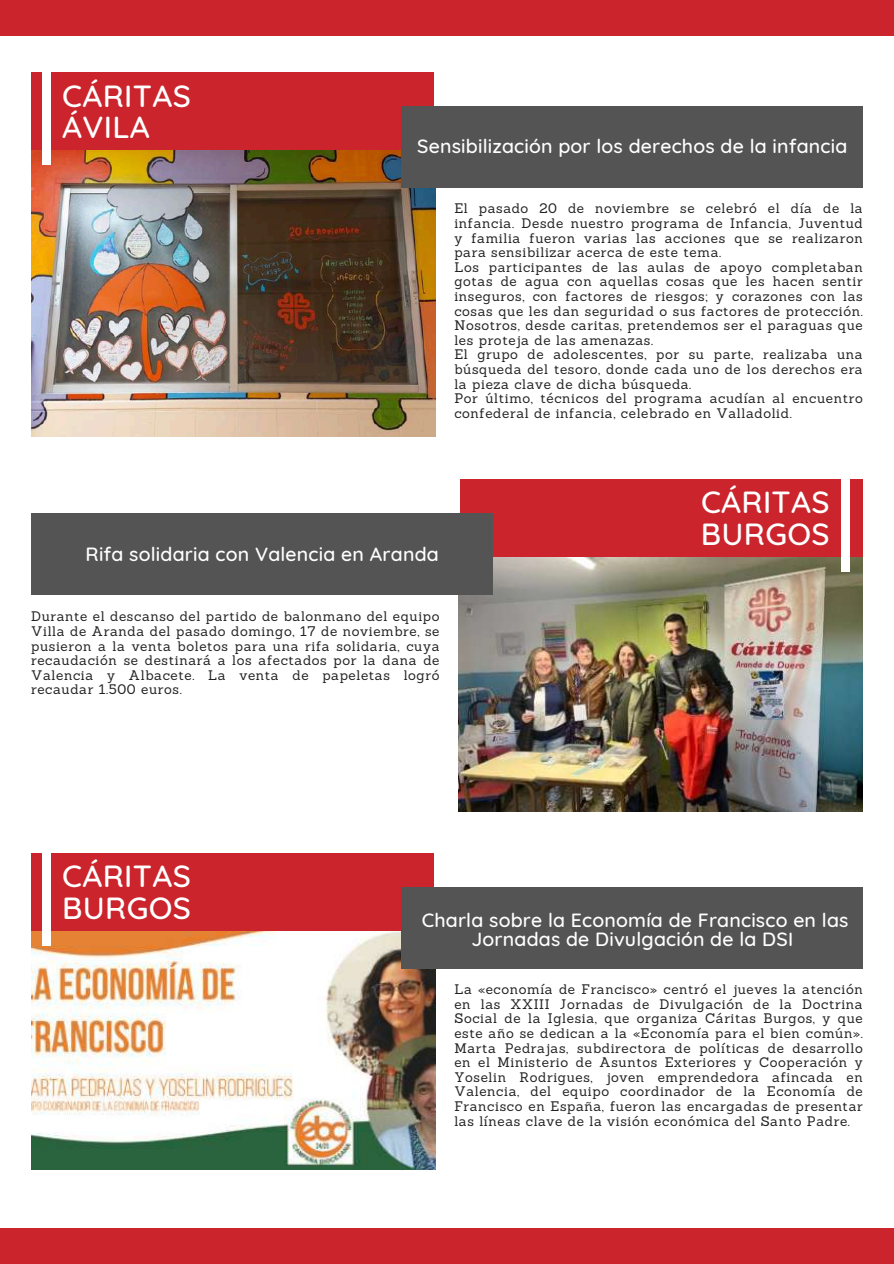
<style>
.page{position:relative;width:894px;height:1264px;background:#fff}
.page>*{position:absolute;margin:0;border:0;box-sizing:border-box;transform-origin:0 0}
.t1{font:500 31.2px/31.5px "Quicksand";letter-spacing:.01em;color:#fff}
.t2{font:500 19.5px/19.2px "Quicksand";letter-spacing:.01em;color:#fff;text-align:center}
.t3{font:13.5px/14.5px "Sanchez";letter-spacing:.045em;color:#222;text-align:justify}
</style>
<div class="page">
<div style="left:0;top:1228px;width:893px;height:35px;background:#cb242c"></div>
<div style="left:0;top:0;width:893px;height:36px;background:#cb242c"></div>
<img style="left:458px;top:556px;width:404px;height:256px">
<img style="left:31px;top:150px;width:404px;height:287px">
<div style="left:31px;top:72px;width:403px;height:78px;background:#cb242c"></div>
<div style="left:42px;top:72px;width:9px;height:93px;background:#fff"></div>
<div style="left:401px;top:106px;width:461px;height:82px;background:#545454"></div>
<div style="left:459px;top:479px;width:403px;height:77px;background:#cb242c"></div>
<div style="left:841px;top:479px;width:8px;height:93px;background:#fff"></div>
<div style="left:31px;top:513px;width:461px;height:82px;background:#545454"></div>
<img style="left:31px;top:930px;width:404px;height:238px">
<div style="left:31px;top:853px;width:403px;height:77px;background:#cb242c"></div>
<div style="left:42px;top:853px;width:9px;height:93px;background:#fff"></div>
<div style="left:401px;top:887px;width:461px;height:81px;background:#545454"></div>
<h1 class="t1" style="left:62px;top:79px;width:130px">CÁRITAS<br>ÁVILA</h1>
<h2 class="t2" style="left:417px;top:136px;width:431px">Sensibilización por los derechos de la infancia</h2>
<p class="t3" style="left:454px;top:201px;width:410px;text-align:left">El pasado 20 de noviembre se celebró el día de la infancia. Desde nuestro programa de Infancia, Juventud y familia fueron varias las acciones que se realizaron para sensibilizar acerca de este tema.<br>Los participantes de las aulas de apoyo completaban gotas de agua con aquellas cosas que les hacen sentir inseguros, con factores de riesgos; y corazones con las cosas que les dan seguridad o sus factores de protección.<br>Nosotros, desde caritas, pretendemos ser el paraguas que les proteja de las amenazas.<br>El grupo de adolescentes, por su parte, realizaba una búsqueda del tesoro, donde cada uno de los derechos era la pieza clave de dicha búsqueda.<br>Por último, técnicos del programa acudían al encuentro confederal de infancia, celebrado en Valladolid.</p>
<h2 class="t2" style="left:85px;top:543px;width:355px">Rifa solidaria con Valencia en Aranda</h2>
<p class="t3" style="left:31px;top:609px;width:410px">Durante el descanso del partido de balonmano del equipo Villa de Aranda del pasado domingo, 17 de noviembre, se pusieron a la venta boletos para una rifa solidaria, cuya recaudación se destinará a los afectados por la dana de Valencia y Albacete. La venta de papeletas logró recaudar 1.500 euros.</p>
<h1 class="t1" style="left:700px;top:486px;width:130px">CÁRITAS<br>BURGOS</h1>
<h1 class="t1" style="left:62px;top:859px;width:130px">CÁRITAS<br>BURGOS</h1>
<h2 class="t2" style="left:421px;top:910px;width:428px">Charla sobre la Economía de Francisco en las<br>Jornadas de Divulgación de la DSI</h2>
<p class="t3" style="left:454px;top:981px;width:410px">La «economía de Francisco» centró el jueves la atención en las XXIII Jornadas de Divulgación de la Doctrina Social de la Iglesia, que organiza Cáritas Burgos, y que este año se dedican a la «Economía para el bien común».<br>Marta Pedrajas, subdirectora de políticas de desarrollo en el Ministerio de Asuntos Exteriores y Cooperación y Yoselin Rodrigues, joven emprendedora afincada en Valencia, del equipo coordinador de la Economía de Francisco en España, fueron las encargadas de presentar las líneas clave de la visión económica del Santo Padre.</p>
</div>
